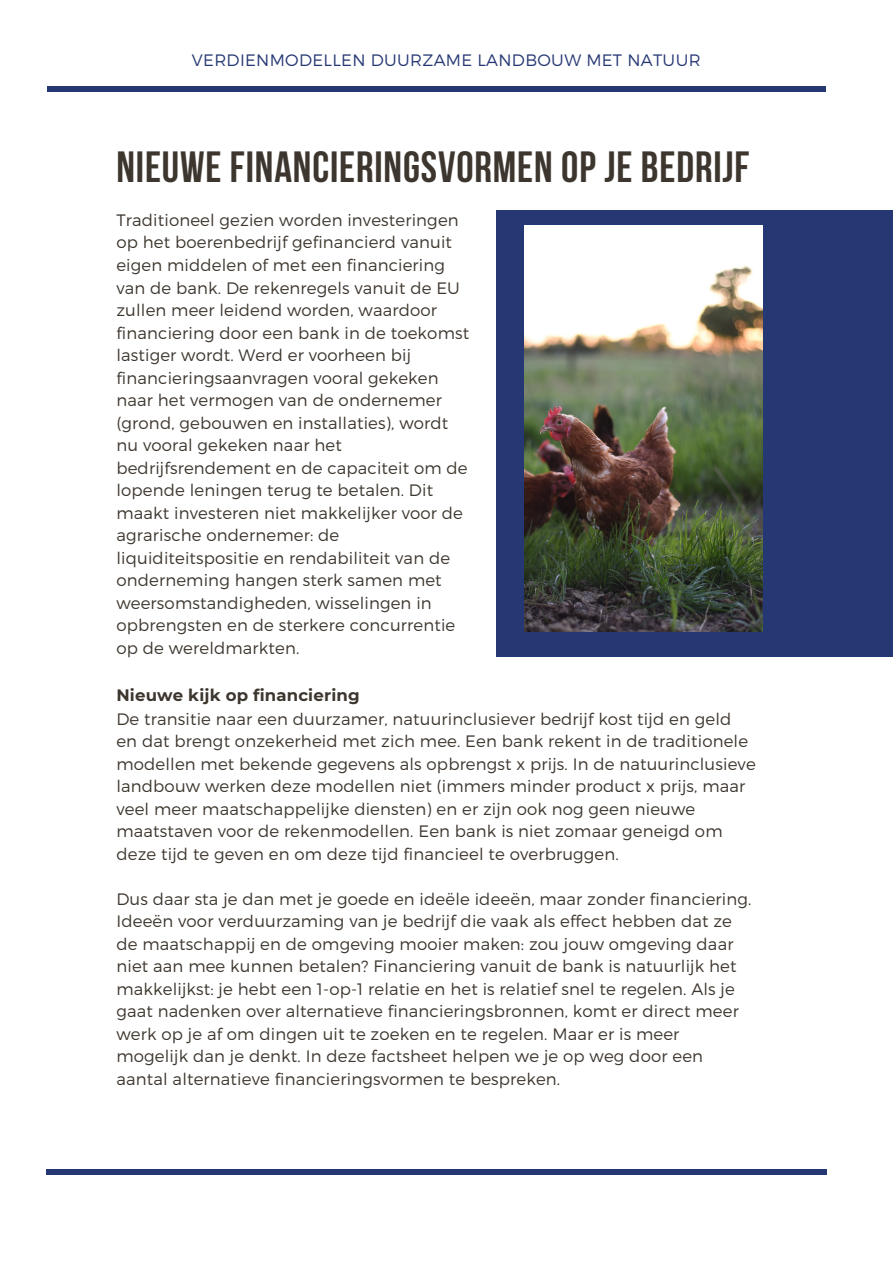
<style>
.page{position:relative;width:893px;height:1264px;background:#fff}
.page>*{position:absolute;margin:0;border:0;box-sizing:border-box;transform-origin:0 0}
.t1{font:700 43.5px "Bebas Neue";letter-spacing:.02em;color:#3d362e}
.t2{font:300 16.5px/22.5px "Montserrat";letter-spacing:.01em;color:#3d362e}
.t3{font:300 16.5px "Montserrat";letter-spacing:.02em;color:#263873}
.t4{font:700 16.5px "Montserrat";letter-spacing:.01em;color:#3d362e}
</style>
<div class="page">
<div style="left:496px;top:210px;width:396px;height:446px;background:#263873"></div>
<img style="left:524px;top:226px;width:238px;height:406px">
<div style="left:46px;top:1168px;width:780px;height:6px;background:#263873"></div>
<div style="left:47px;top:87px;width:778px;height:5px;background:#263873"></div>
<p class="t3" style="left:192px;top:49px;width:510px">VERDIENMODELLEN DUURZAME LANDBOUW MET NATUUR</p>
<p class="t1" style="left:116px;top:149px;width:634px">NIEUWE FINANCIERINGSVORMEN OP JE BEDRIJF</p>
<p class="t2" style="left:116px;top:208px;width:354px">Traditioneel gezien worden investeringen op het boerenbedrijf gefinancierd vanuit eigen middelen of met een financiering van de bank. De rekenregels vanuit de EU zullen meer leidend worden, waardoor financiering door een bank in de toekomst lastiger wordt. Werd er voorheen bij financieringsaanvragen vooral gekeken naar het vermogen van de ondernemer (grond, gebouwen en installaties), wordt nu vooral gekeken naar het bedrijfsrendement en de capaciteit om de lopende leningen terug te betalen. Dit maakt investeren niet makkelijker voor de agrarische ondernemer: de liquiditeitspositie en rendabiliteit van de onderneming hangen sterk samen met weersomstandigheden, wisselingen in opbrengsten en de sterkere concurrentie op de wereldmarkten.</p>
<p class="t4" style="left:116px;top:685px;width:245px">Nieuwe kijk op financiering</p>
<p class="t2" style="left:116px;top:706px;width:640px">De transitie naar een duurzamer, natuurinclusiever bedrijf kost tijd en geld en dat brengt onzekerheid met zich mee. Een bank rekent in de traditionele modellen met bekende gegevens als opbrengst x prijs. In de natuurinclusieve landbouw werken deze modellen niet (immers minder product x prijs, maar veel meer maatschappelijke diensten) en er zijn ook nog geen nieuwe maatstaven voor de rekenmodellen. Een bank is niet zomaar geneigd om deze tijd te geven en om deze tijd financieel te overbruggen.</p>
<p class="t2" style="left:116px;top:886px;width:636px">Dus daar sta je dan met je goede en ideële ideeën, maar zonder financiering.<br>Ideeën voor verduurzaming van je bedrijf die vaak als effect hebben dat ze de maatschappij en de omgeving mooier maken: zou jouw omgeving daar niet aan mee kunnen betalen? Financiering vanuit de bank is natuurlijk het makkelijkst: je hebt een 1-op-1 relatie en het is relatief snel te regelen. Als je gaat nadenken over alternatieve financieringsbronnen, komt er direct meer werk op je af om dingen uit te zoeken en te regelen. Maar er is meer mogelijk dan je denkt. In deze factsheet helpen we je op weg door een aantal alternatieve financieringsvormen te bespreken.</p>
</div>
